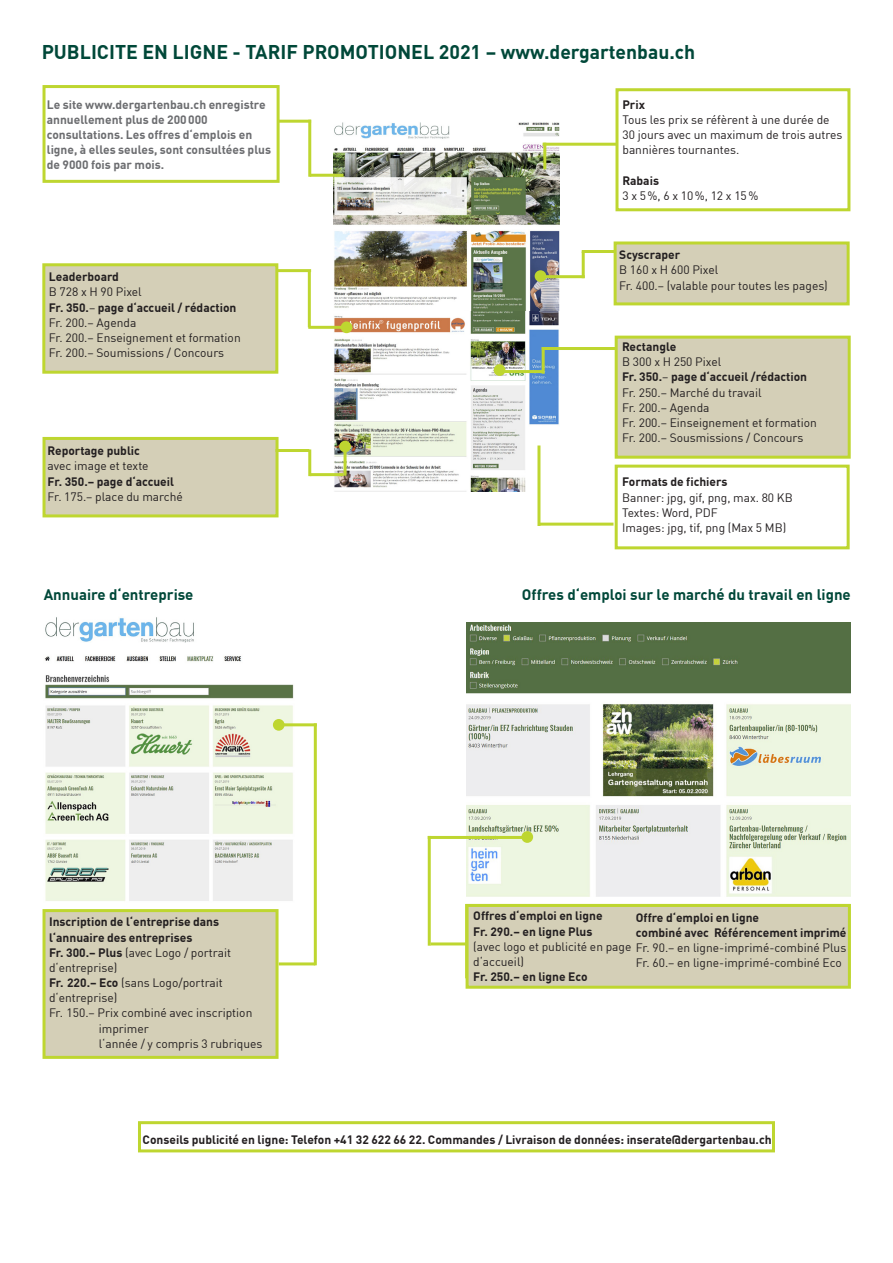
<style>
.page{position:relative;width:893px;height:1263px;background:#fff}
.page>*{position:absolute;margin:0;border:0;box-sizing:border-box;transform-origin:0 0}
.t1{font:700 19.5px "DIN Offc Pro";color:#004839}
.t2{font:700 15px "DIN Offc Pro";color:#004839}
._01_grundschrift{font:12px/15.1px "DIN Offc Pro";color:#231f20}
._01_grundschrift-2{font:700 12px/15.1px "DIN Offc Pro";color:#231f20}
._01_grundschrift-3{font:700 12px/15.1px "DIN Offc Pro";color:#6c6d70}
.s1{font-weight:400}
.s2{font-weight:700}
</style>
<div class="page">
<div style="left:42px;top:263px;width:236px;height:111px;background:#d4cfb7;border:3px solid #bed630"></div>
<div style="left:43px;top:437px;width:236px;height:80px;background:#d4cfb7;border:3px solid #bed630"></div>
<img style="left:333px;top:122px;width:227px;height:369px">
<div style="left:43px;top:85px;width:237px;height:98px;border:3px solid #bed630"></div>
<div style="left:615px;top:88px;width:235px;height:123px;border:3px solid #bed630"></div>
<div style="left:614px;top:241px;width:236px;height:64px;background:#d4cfb7;border:3px solid #bed630"></div>
<div style="left:615px;top:336px;width:236px;height:123px;background:#d4cfb7;border:3px solid #bed630"></div>
<img style="left:44px;top:617px;width:250px;height:284px">
<div style="left:43px;top:909px;width:236px;height:150px;background:#d4cfb7;border:3px solid #bed630"></div>
<div style="left:138px;top:1121px;width:637px;height:31px;border:3px solid #bed630"></div>
<img style="left:466px;top:622px;width:384px;height:274px">
<div style="left:466px;top:904px;width:385px;height:85px;background:#d4cfb7;border:3px solid #bed630"></div>
<div style="left:615px;top:465px;width:235px;height:84px;border:3px solid #bed630"></div>
<hr style="left:314px;top:723px;width:3px;height:242px;background:#bed630">
<hr style="left:279px;top:962px;width:36px;height:3px;background:#bed630">
<div style="left:273px;top:719px;width:12px;height:12px;background:#bed630;border-radius:50%"></div>
<hr style="left:280px;top:723px;width:37px;height:3px;background:#bed630">
<hr style="left:430px;top:942px;width:37px;height:3px;background:#bed630">
<hr style="left:428px;top:836px;width:3px;height:110px;background:#bed630">
<hr style="left:428px;top:836px;width:97px;height:3px;background:#bed630">
<div style="left:521px;top:831px;width:12px;height:12px;background:#bed630;border-radius:50%"></div>
<div style="left:494px;top:364px;width:11px;height:12px;background:#bed630;border-radius:50%"></div>
<div style="left:535px;top:270px;width:11px;height:12px;background:#bed630;border-radius:50%"></div>
<div style="left:339px;top:441px;width:12px;height:11px;background:#bed630;border-radius:50%"></div>
<hr style="left:537px;top:445px;width:3px;height:81px;background:#bed630">
<hr style="left:539px;top:523px;width:74px;height:3px;background:#bed630">
<hr style="left:542px;top:347px;width:74px;height:3px;background:#bed630">
<hr style="left:542px;top:347px;width:3px;height:27px;background:#bed630">
<hr style="left:502px;top:370px;width:42px;height:3px;background:#bed630">
<hr style="left:582px;top:250px;width:33px;height:3px;background:#bed630">
<hr style="left:582px;top:251px;width:3px;height:27px;background:#bed630">
<hr style="left:543px;top:275px;width:42px;height:3px;background:#bed630">
<hr style="left:543px;top:143px;width:74px;height:3px;background:#bed630">
<hr style="left:543px;top:143px;width:3px;height:26px;background:#bed630">
<hr style="left:308px;top:449px;width:3px;height:27px;background:#bed630">
<hr style="left:276px;top:449px;width:33px;height:3px;background:#bed630">
<hr style="left:310px;top:473px;width:34px;height:3px;background:#bed630">
<hr style="left:344px;top:449px;width:3px;height:27px;background:#bed630">
<div style="left:341px;top:321px;width:11px;height:12px;background:#bed630;border-radius:50%"></div>
<hr style="left:277px;top:269px;width:34px;height:3px;background:#bed630">
<hr style="left:308px;top:270px;width:3px;height:57px;background:#bed630">
<hr style="left:308px;top:326px;width:34px;height:3px;background:#bed630">
<hr style="left:277px;top:120px;width:34px;height:3px;background:#bed630">
<hr style="left:308px;top:120px;width:3px;height:57px;background:#bed630">
<hr style="left:310px;top:174px;width:34px;height:3px;background:#bed630">
<p class="t1" style="left:42px;top:35px;width:655px">PUBLICITE EN LIGNE - TARIF PROMOTIONEL 2021 – www.dergartenbau.ch</p>
<p class="_01_grundschrift-3" style="left:47px;top:95px;width:226px">Le site www.dergartenbau.ch enregistre annuellement plus de 200000 consultations. Les offres d‘emplois en ligne, à elles seules, sont consultées plus de 9000 fois par mois.</p>
<p class="_01_grundschrift-2" style="left:49px;top:268px;width:72px">Leaderboard</p>
<p class="_01_grundschrift" style="left:49px;top:283px;width:94px">B 728 x H 90 Pixel</p>
<p class="_01_grundschrift-2" style="left:49px;top:298px;width:189px">Fr. 350.<span class="s1">–</span> page d‘accueil / rédaction</p>
<p class="_01_grundschrift" style="left:49px;top:314px;width:89px">Fr. 200.– Agenda</p>
<p class="_01_grundschrift" style="left:49px;top:329px;width:193px">Fr. 200.– Enseignement et formation</p>
<p class="_01_grundschrift" style="left:49px;top:344px;width:177px">Fr. 200.– Soumissions / Concours</p>
<p class="_01_grundschrift-2" style="left:48px;top:442px;width:94px">Reportage public</p>
<p class="_01_grundschrift" style="left:48px;top:457px;width:103px">avec image et texte</p>
<p class="_01_grundschrift-2" style="left:48px;top:472px;width:128px">Fr. 350.– page d‘accueil</p>
<p class="_01_grundschrift" style="left:48px;top:488px;width:137px">Fr. 175.– place du marché</p>
<p class="_01_grundschrift-2" style="left:622px;top:95px;width:24px">Prix</p>
<p class="_01_grundschrift" style="left:622px;top:111px;width:221px">Tous les prix se réfèrent à une durée de<br>30 jours avec un maximum de trois autres bannières tournantes.</p>
<p class="_01_grundschrift-2" style="left:622px;top:171px;width:38px">Rabais</p>
<p class="_01_grundschrift" style="left:622px;top:187px;width:137px">3 x 5%, 6 x 10%, 12 x 15%</p>
<p class="_01_grundschrift-2" style="left:619px;top:246px;width:62px">Scyscraper</p>
<p class="_01_grundschrift" style="left:619px;top:261px;width:101px">B 160 x H 600 Pixel</p>
<p class="_01_grundschrift" style="left:619px;top:276px;width:210px">Fr. 400.– (valable pour toutes les pages)</p>
<p class="_01_grundschrift-2" style="left:622px;top:338px;width:56px">Rectangle</p>
<p class="_01_grundschrift" style="left:622px;top:353px;width:101px">B 300 x H 250 Pixel</p>
<p class="_01_grundschrift-2" style="left:622px;top:368px;width:186px">Fr. 350.<span class="s1">–</span> page d‘accueil /rédaction</p>
<p class="_01_grundschrift" style="left:622px;top:383px;width:141px">Fr. 250.– Marché du travail</p>
<p class="_01_grundschrift" style="left:622px;top:399px;width:89px">Fr. 200.– Agenda</p>
<p class="_01_grundschrift" style="left:622px;top:414px;width:196px">Fr. 200.– Einseignement et formation</p>
<p class="_01_grundschrift" style="left:622px;top:429px;width:183px">Fr. 200.– Sousmissions / Concours</p>
<p class="_01_grundschrift-2" style="left:622px;top:473px;width:107px">Formats de fichiers</p>
<p class="_01_grundschrift" style="left:622px;top:488px;width:172px">Banner: jpg, gif, png, max. 80 KB</p>
<p class="_01_grundschrift" style="left:622px;top:504px;width:97px">Textes: Word, PDF</p>
<p class="_01_grundschrift" style="left:622px;top:519px;width:166px">Images: jpg, tif, png (Max 5 MB)</p>
<p class="t2" style="left:44px;top:582px;width:151px">Annuaire d‘entreprise</p>
<p class="t2" style="left:522px;top:582px;width:330px">Offres d‘emploi sur le marché du travail en ligne</p>
<p class="_01_grundschrift-2" style="left:49px;top:913px;width:172px">Inscription de l‘entreprise dans l‘annuaire des entreprises</p>
<p class="_01_grundschrift" style="left:49px;top:943px;width:184px"><span class="s2">Fr. 300.– Plus</span> (avec Logo / portrait d‘entreprise)</p>
<p class="_01_grundschrift" style="left:49px;top:974px;width:175px"><span class="s2">Fr. 220.– Eco</span> (sans Logo/portrait d‘entreprise)</p>
<p class="_01_grundschrift" style="left:99px;top:1004px;width:155px;text-indent:-50px">Fr. 150.– Prix combiné avec inscription imprimer</p>
<p class="_01_grundschrift" style="left:99px;top:1034px;width:165px">l‘année / y compris 3 rubriques</p>
<p class="_01_grundschrift-2" style="left:473px;top:907px;width:131px">Offres d‘emploi en ligne</p>
<p class="_01_grundschrift" style="left:473px;top:922px;width:160px"><span class="s2">Fr. 290.– en ligne Plus<br></span>(avec logo et publicité en page d‘accueil)</p>
<p class="_01_grundschrift-2" style="left:473px;top:967px;width:116px">Fr. 250.– en ligne Eco</p>
<p class="_01_grundschrift-2" style="left:636px;top:908px;width:125px">Offre d‘emploi en ligne</p>
<p class="_01_grundschrift-2" style="left:636px;top:923px;width:212px">combiné avec Référencement imprimé</p>
<p class="_01_grundschrift" style="left:636px;top:939px;width:212px">Fr. 90.– en ligne-imprimé-combiné Plus</p>
<p class="_01_grundschrift" style="left:636px;top:954px;width:207px">Fr. 60.– en ligne-imprimé-combiné Eco</p>
<p class="_01_grundschrift-2" style="left:143px;top:1130px;width:630px">Conseils publicité en ligne: Telefon +41 32 622 66 22. Commandes / Livraison de données: inserate@dergartenbau.ch</p>
</div>
